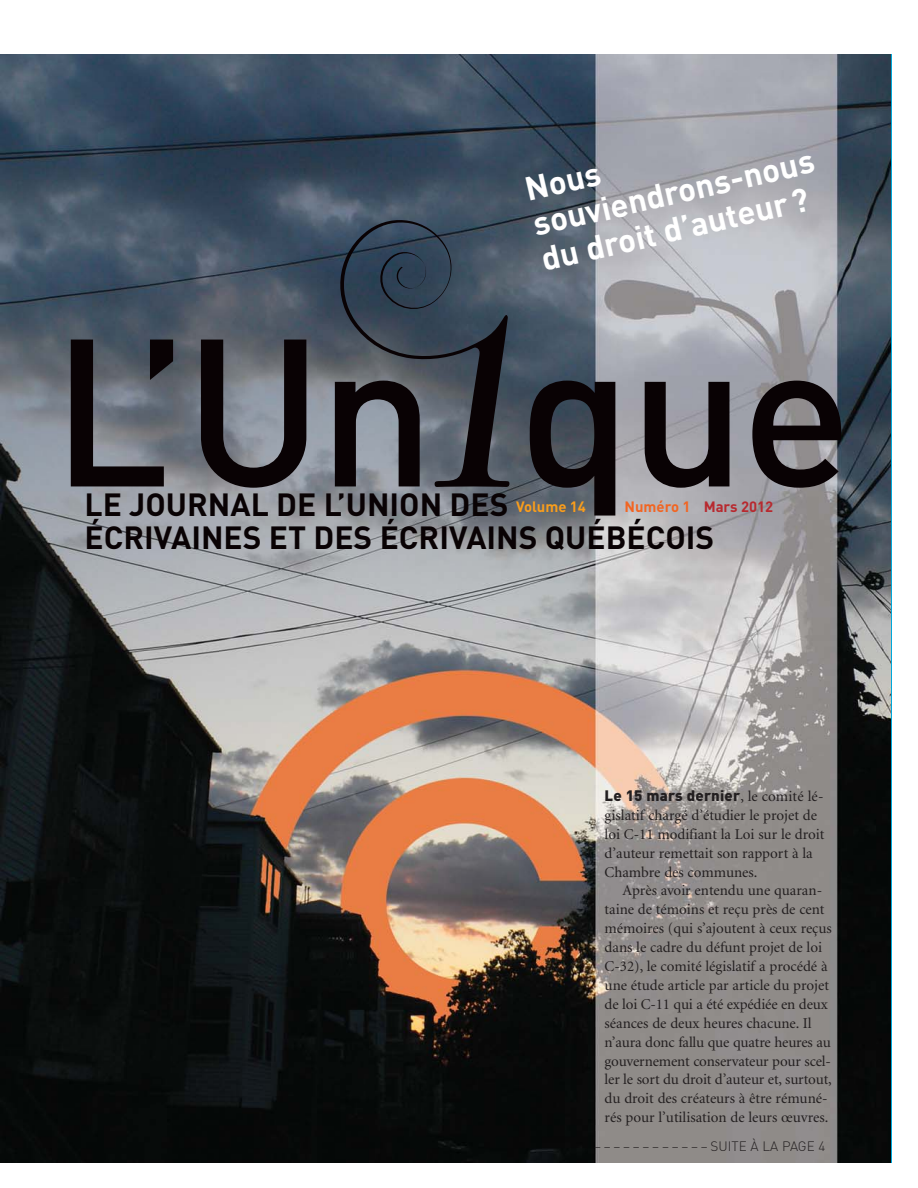
<style>
.page{position:relative;width:918px;height:1188px;background:#fff}
.page>*{position:absolute;margin:0;border:0;box-sizing:border-box;transform-origin:0 0}
.t1{font:700 33px/36px "DIN";color:#fff}
.t2{font:700 31.65px/32.4px "DIN";color:#090204}
.t3{font:15px/18.9px "Minion";color:#231f20}
.t4{font:900 15px "DIN";letter-spacing:.01em;color:#231f20}
.t5{font:700 14.85px "DIN";color:#b8292f}
.t6{font:700 14.85px "DIN";color:#f99d1c}
.t7{font:300 13.5px "DIN";color:#231f20}
.s1{color:#f26522}
.s2{font-family:"Minion";font-weight:400}
</style>
<div class="page">
<img style="left:0;top:54px;width:891px;height:1108px">
<svg style="left:71px;top:340px;width:102px;height:146px;background:#484950"></svg>
<svg style="left:201px;top:340px;width:105px;height:148px;background:#4b4b51"></svg>
<svg style="left:530px;top:381px;width:85px;height:135px;background:#28282e"></svg>
<svg style="left:645px;top:382px;width:84px;height:106px;background:#4c494d"></svg>
<svg style="left:752px;top:381px;width:89px;height:107px;background:#484448"></svg>
<svg style="left:331px;top:213px;width:178px;height:274px;background:#3f4853"></svg>
<h1 class="t1" style="left:522px;top:174px;width:289px;rotate:-13deg">Nous souviendrons-nous du droit d’auteur?</h1>
<h2 class="t2" style="left:85px;top:491px;width:631px">LE JOURNAL DE L’UNION DES<br>ÉCRIVAINES ET DES ÉCRIVAINS QUÉBÉCOIS</h2>
<p class="t6" style="left:516px;top:500px;width:71px">Volume 14</p>
<p class="t5" style="left:625px;top:500px;width:150px"><span class="s1">Numéro 1</span> Mars 2012</p>
<p class="t4" style="left:605px;top:787px;width:220px">Le 15 mars dernier<span class="s2">, le comité lé-</span></p>
<p class="t3" style="left:605px;top:806px;width:221px">gislatif chargé d’étudier le projet de loi C-11 modifiant la Loi sur le droit d’auteur remettait son rapport à la Chambre des communes.</p>
<p class="t3" style="left:605px;top:882px;width:229px;text-indent:18px">Après avoir entendu une quaran&shy;taine de témoins et reçu près de cent mémoires (qui s’ajoutent à ceux reçus dans le cadre du défunt projet de loi C-32), le comité législatif a procédé à une étude article par article du projet de loi C-11 qui a été expédiée en deux séances de deux heures chacune. Il n’aura donc fallu que quatre heures au gouvernement conservateur pour scel - ler le sort du droit d’auteur et, surtout, du droit des créateurs à être rémuné - rés pour l’utilisation de leurs œuvres.</p>
<p class="t7" style="left:594px;top:1140px;width:233px">––––––––––––SUITE À LA PAGE 4</p>
</div>
